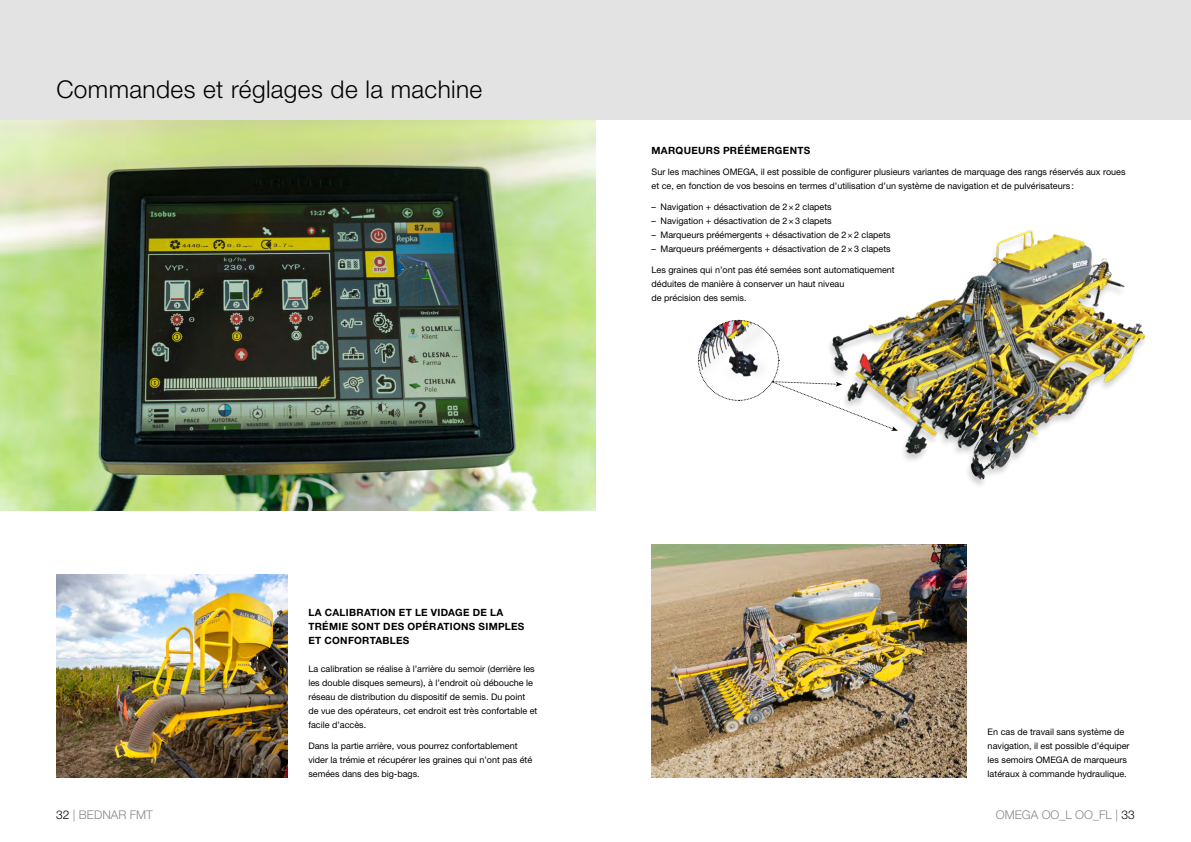
<style>
.page{position:relative;width:1191px;height:842px;background:#fff}
.page>*{position:absolute;margin:0;border:0;box-sizing:border-box;transform-origin:0 0}
.Nadpis_1{font:300 24.5px "Helvetica Neue LT Pro";letter-spacing:.015em;color:#000}
.t1{font:300 12px "Helvetica Neue LT Pro";color:#878787}
.NADPIS_10{font:700 10px/14px "Helvetica Neue LT Pro";letter-spacing:.03em;color:#000}
.Základní_text{font:9px/14px "Helvetica Neue LT Pro";color:#000}
.s1{color:#000}
</style>
<div class="page">
<img style="left:0;top:119px;width:595px;height:392px">
<img style="left:56px;top:574px;width:231px;height:203px">
<div style="left:0;top:0;width:1191px;height:119px;background:#e3e3e3"></div>
<img style="left:651px;top:544px;width:315px;height:233px">
<img style="left:895px;top:230px;width:251px;height:256px">
<svg style="left:698px;top:320px;width:200px;height:111px"></svg>
<p class="Nadpis_1" style="left:56px;top:74px;width:427px">Commandes et réglages de la machine</p>
<p class="NADPIS_10" style="left:651px;top:143px;width:160px">MARQUEURS PRÉÉMERGENTS</p>
<p class="Základní_text" style="left:651px;top:165px;width:475px">Sur les machines OMEGA, il est possible de configurer plusieurs variantes de marquage des rangs réservés aux roues et ce, en fonction de vos besoins en termes d’utilisation d’un système de navigation et de pulvérisateurs:</p>
<p class="Základní_text" style="left:651px;top:200px;width:182px">– Navigation + désactivation de 2×2 clapets</p>
<p class="Základní_text" style="left:651px;top:214px;width:182px">– Navigation + désactivation de 2×3 clapets</p>
<p class="Základní_text" style="left:651px;top:228px;width:241px">– Marqueurs préémergents + désactivation de 2×2 clapets</p>
<p class="Základní_text" style="left:651px;top:242px;width:241px">– Marqueurs préémergents + désactivation de 2×3 clapets</p>
<p class="Základní_text" style="left:651px;top:263px;width:245px">Les graines qui n’ont pas été semées sont automatiquement déduites de manière à conserver un haut niveau<br>de précision des semis.</p>
<p class="NADPIS_10" style="left:308px;top:606px;width:217px">LA CALIBRATION ET LE VIDAGE DE LA<br>TRÉMIE SONT DES OPÉRATIONS SIMPLES<br>ET CONFORTABLES</p>
<p class="Základní_text" style="left:308px;top:662px;width:230px">La calibration se réalise à l’arrière du semoir (derrière les les double disques semeurs), à l’endroit où débouche le réseau de distribution du dispositif de semis. Du point de vue des opérateurs, cet endroit est très confortable et facile d’accès.</p>
<p class="Základní_text" style="left:308px;top:739px;width:225px">Dans la partie arrière, vous pourrez confortablement vider la trémie et récupérer les graines qui n’ont pas été semées dans des big-bags.</p>
<p class="Základní_text" style="left:987px;top:725px;width:143px">En cas de travail sans système de navigation, il est possible d’équiper les semoirs OMEGA de marqueurs latéraux à commande hydraulique.</p>
<h2 class="t1" style="left:56px;top:807px;width:98px"><span class="s1">32</span> | BEDNAR FMT</h2>
<h2 class="t1" style="left:996px;top:807px;width:19px">Omega</h2>
<h2 class="t1" style="left:1041px;top:807px;width:94px">OO_L OO_FL | <span class="s1">33</span></h2>
</div>
